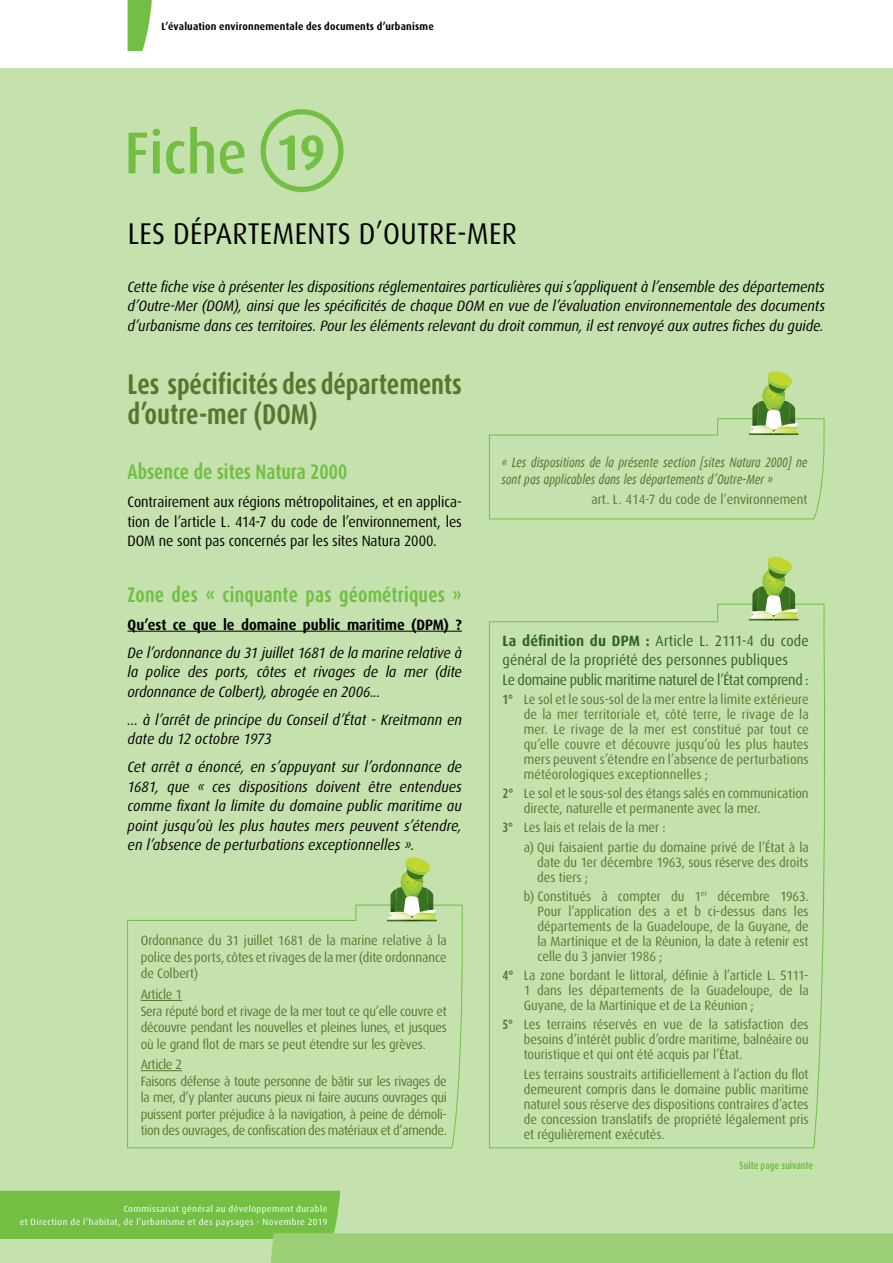
<style>
.page{position:relative;width:893px;height:1263px;background:#fff}
.page>*{position:absolute;margin:0;border:0;box-sizing:border-box;transform-origin:0 0}
.t1{font:500 59.4px "Dax OT";color:#72bf44;scale:.93 1}
.t2{font:30px "Dax OT";letter-spacing:.01em;color:#000;scale:.93 1}
.t3{font:700 condensed 28.5px/30px "Dax OT";letter-spacing:-.005em;color:#59762e;scale:.93 1}
.t4{font:700 condensed 21px "Dax OT";letter-spacing:.005em;color:#72bf44;scale:.93 1}
.t5{font:italic 15px/19.5px "Dax OT";color:#000;text-align:justify;scale:.93 1}
.t6{font:15px/19.5px "Dax OT";letter-spacing:-.005em;color:#000;text-align:justify;scale:.93 1}
.t7{font:15px/19.5px "Dax OT";letter-spacing:-.01em;color:#2f631c;scale:.93 1}
.t8{font:700 15px "Dax OT";color:#000;scale:.93 1}
.t9{font:13.5px/15px "Dax OT";letter-spacing:-.01em;color:#59762e;text-align:justify;scale:.93 1}
.t10{font:italic 13.5px/16.5px "Dax Condensed";color:#59762e;scale:.93 1}
.t11{font:700 10.5px "Dax OT";letter-spacing:.02em;color:#000;scale:.93 1}
.t12{font:700 condensed 10.5px "Dax OT";color:#72bf44;scale:.93 1}
.t13{font:9px/13.5px "Dax OT";letter-spacing:.05em;color:#fff;text-align:right}
.s1{font-weight:700;font-size:49.95px}
.s2{font-weight:700}
.s3{font-weight:700;font-stretch:condensed}
</style>
<div class="page">
<div style="left:0;top:68px;width:893px;height:1195px;background:#c5e1ae"></div>
<svg style="left:0;top:1191px;width:893px;height:72px"></svg>
<hr style="left:128px;top:631px;width:334px;height:1px;background:#000">
<svg style="left:489px;top:371px;width:336px;height:149px"></svg>
<svg style="left:749px;top:433px;width:25px;height:2px"></svg>
<svg style="left:774px;top:433px;width:25px;height:2px"></svg>
<svg style="left:127px;top:904px;width:336px;height:244px"></svg>
<svg style="left:387px;top:857px;width:50px;height:64px"></svg>
<hr style="left:141px;top:1000px;width:41px;height:1px;background:#59762e">
<hr style="left:141px;top:1070px;width:41px;height:1px;background:#59762e">
<svg style="left:489px;top:603px;width:336px;height:545px"></svg>
<svg style="left:749px;top:556px;width:50px;height:64px"></svg>
<div style="left:261px;top:109px;width:82px;height:83px;border:5px solid #72bf44;border-radius:50%"></div>
<svg style="left:128px;top:0;width:24px;height:51px"></svg>
<p class="t11" style="left:162px;top:20px;width:294px">L’évaluation environnementale des documents d’urbanisme</p>
<h1 class="t1" style="left:125px;top:120px;width:218px">Fiche <span class="s1">19</span></h1>
<h2 class="t2" style="left:128px;top:217px;width:420px">LES DÉPARTEMENTS D’OUTRE-MER</h2>
<p class="t5" style="left:128px;top:277px;width:751px">Cette fiche vise à présenter les dispositions réglementaires particulières qui s’appliquent à l’ensemble des départements d’Outre-Mer (DOM), ainsi que les spécificités de chaque DOM en vue de l’évaluation environnementale des documents d’urbanisme dans ces territoires. Pour les éléments relevant du droit commun, il est renvoyé aux autres fiches du guide.</p>
<h3 class="t3" style="left:128px;top:369px;width:361px">Les spécificités des départements d’outre-mer (DOM)</h3>
<h3 class="t4" style="left:128px;top:458px;width:238px">Absence de sites Natura 2000</h3>
<p class="t6" style="left:128px;top:492px;width:361px">Contrairement aux régions métropolitaines, et en applica&shy;tion de l’article L. 414-7 du code de l’environnement, les DOM ne sont pas concernés par les sites Natura 2000.</p>
<h3 class="t4" style="left:128px;top:581px;width:361px">Zone des « cinquante pas géométriques »</h3>
<p class="t8" style="left:128px;top:616px;width:361px">Qu’est ce que le domaine public maritime (DPM) ?</p>
<p class="t5" style="left:128px;top:643px;width:361px">De l’ordonnance du 31 juillet 1681 de la marine relative à la police des ports, côtes et rivages de la mer (dite ordonnance de Colbert), abrogée en 2006...</p>
<p class="t5" style="left:128px;top:710px;width:361px">… à l’arrêt de principe du Conseil d’État - Kreitmann en date du 12 octobre 1973</p>
<p class="t5" style="left:128px;top:757px;width:361px">Cet arrêt a énoncé, en s’appuyant sur l’ordonnance de 1681, que « ces dispositions doivent être entendues comme fixant la limite du domaine public maritime au point jusqu’où les plus hautes mers peuvent s’étendre, en l’absence de perturbations exceptionnelles ».</p>
<p class="t9" style="left:141px;top:932px;width:331px;line-height:16.5px">Ordonnance du 31 juillet 1681 de la marine relative à la police des ports, côtes et rivages de la mer (dite ordonnance de Colbert)</p>
<p class="t9" style="left:141px;top:986px;width:331px;line-height:16.5px;text-align:left">Article 1<br>Sera réputé bord et rivage de la mer tout ce qu’elle couvre et découvre pendant les nouvelles et pleines lunes, et jusques où le grand flot de mars se peut étendre sur les grèves.</p>
<p class="t9" style="left:141px;top:1056px;width:331px;line-height:16.5px;text-align:left">Article 2<br>Faisons défense à toute personne de bâtir sur les rivages de la mer, d’y planter aucuns pieux ni faire aucuns ouvrages qui puissent porter préjudice à la navigation, à peine de démoli&shy;tion des ouvrages, de confiscation des matériaux et d’amende.</p>
<p class="t13" style="left:20px;top:1202px;width:309px">Commissariat général au développement durable<br>et Direction de l’habitat, de l’urbanisme et des paysages - Novembre 2019</p>
<p class="t10" style="left:501px;top:454px;width:331px">« Les dispositions de la présente section [sites Natura 2000] ne sont pas applicables dans les départements d’Outre-Mer »</p>
<p class="t9" style="left:592px;top:492px;width:234px">art. L. 414-7 du code de l’environnement</p>
<p class="t7" style="left:502px;top:631px;width:331px"><span class="s2">La définition du DPM :</span> Article L. 2111-4 du code général de la propriété des personnes publiques<br>Le domaine public maritime naturel de l’État comprend :</p>
<p class="t9" style="left:524px;top:692px;width:308px;text-indent:-21px"><span class="s3">1°</span> Le sol et le sous-sol de la mer entre la limite extérieure de la mer territoriale et, côté terre, le rivage de la mer. Le rivage de la mer est constitué par tout ce qu’elle couvre et découvre jusqu’où les plus hautes mers peuvent s’étendre en l’absence de perturbations météorologiques exceptionnelles ;</p>
<p class="t9" style="left:524px;top:786px;width:308px;text-indent:-21px"><span class="s3">2°</span> Le sol et le sous-sol des étangs salés en communication directe, naturelle et permanente avec la mer.</p>
<p class="t9" style="left:524px;top:818px;width:308px;line-height:19.2px;text-indent:-21px"><span class="s3">3°</span> Les lais et relais de la mer :<br>a) Qui faisaient partie du domaine privé de l’État à la</p>
<p class="t9" style="left:537px;top:855px;width:293px">date du 1er décembre 1963, sous réserve des droits des tiers ;</p>
<p class="t9" style="left:538px;top:889px;width:293px;text-indent:-14px">b) Constitués à compter du 1<sup>er</sup> décembre 1963.<br>Pour l’application des a et b ci-dessus dans les départements de la Guadeloupe, de la Guyane, de la Martinique et de la Réunion, la date à retenir est celle du 3 janvier 1986 ;</p>
<p class="t9" style="left:524px;top:968px;width:308px;text-indent:-21px"><span class="s3">4°</span> La zone bordant le littoral, définie à l’article L. 5111- 1 dans les départements de la Guadeloupe, de la Guyane, de la Martinique et de La Réunion ;</p>
<p class="t9" style="left:524px;top:1017px;width:308px;text-indent:-21px"><span class="s3">5°</span> Les terrains réservés en vue de la satisfaction des besoins d’intérêt public d’ordre maritime, balnéaire ou touristique et qui ont été acquis par l’État.</p>
<p class="t9" style="left:524px;top:1067px;width:308px">Les terrains soustraits artificiellement à l’action du flot demeurent compris dans le domaine public maritime naturel sous réserve des dispositions contraires d’actes de concession translatifs de propriété légalement pris et régulièrement exécutés.</p>
<p class="t12" style="left:740px;top:1159px;width:81px">Suite page suivante</p>
</div>
